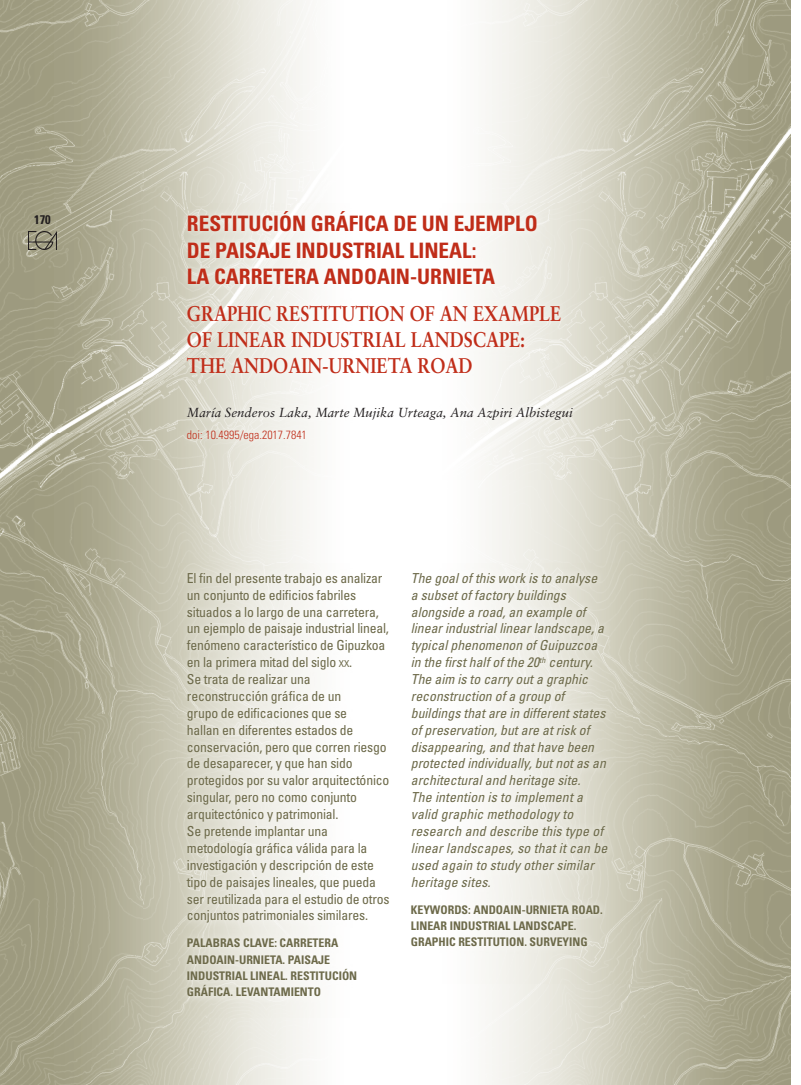
<style>
.page{position:relative;width:801px;height:1085px;background:#fff}
.page>*{position:absolute;margin:0;border:0;box-sizing:border-box;transform-origin:0 0}
.t1{font:700 condensed 21.25px/26.2px "Univers";color:#c02d19}
.t2{font:700 21.25px/26.2px "Sabon";color:#c02d19;scale:.85 1}
.t3{font:condensed 13.75px/16.9px "Univers";letter-spacing:-.015em;color:#6d6a4a}
.t4{font:italic condensed 13.75px/16.9px "Univers";color:#6d6a4a}
.t5{font:italic 13.12px "Sabon";color:#231f20}
.t6{font:700 condensed 12.5px "Univers";color:#231f20}
.t7{font:700 condensed 11.88px/16.2px "Univers";color:#6d6a4a}
.t8{font:300 condensed 11.88px "Univers";color:#c02d19}
.s1{font-size:9.62px}
</style>
<div class="page">
<img style="left:570px;top:1084px;width:220px;height:1px">
<img style="left:549px;top:0;width:140px;height:217px">
<img style="left:589px;top:217px;width:100px;height:347px">
<img style="left:630px;top:564px;width:59px;height:520px">
<img style="left:549px;top:983px;width:81px;height:101px">
<img style="left:710px;top:1084px;width:80px;height:1px">
<img style="left:689px;top:0;width:101px;height:1084px">
<img style="left:210px;top:479px;width:104px;height:85px">
<img style="left:142px;top:0;width:110px;height:217px">
<img style="left:142px;top:217px;width:68px;height:737px">
<img style="left:142px;top:954px;width:67px;height:130px">
<img style="left:0;top:0;width:142px;height:1084px">
<img style="left:29px;top:231px;width:27px;height:18px">
<img style="left:178px;top:203px;width:433px;height:276px">
<img style="left:179px;top:564px;width:136px;height:453px">
<img style="left:480px;top:564px;width:153px;height:419px">
<p class="t6" style="left:34px;top:212px;width:18px">170</p>
<h1 class="t1" style="left:187px;top:210px;width:352px">RESTITUCIÓN GRÁFICA DE UN EJEMPLO<br>DE PAISAJE INDUSTRIAL LINEAL:<br>LA CARRETERA ANDOAIN-URNIETA</h1>
<h1 class="t2" style="left:187px;top:300px;width:442px">GRAPHIC RESTITUTION OF AN EXAMPLE<br>OF LINEAR INDUSTRIAL LANDSCAPE:<br>THE ANDOAIN-URNIETA ROAD</h1>
<p class="t5" style="left:187px;top:404px;width:387px">María Senderos Laka, Marte Mujika Urteaga, Ana Azpiri Albistegui</p>
<p class="t8" style="left:187px;top:427px;width:121px">doi: 10.4995/ega.2017.7841</p>
<p class="t3" style="left:187px;top:569px;width:204px">El fin del presente trabajo es analizar un conjunto de edificios fabriles situados a lo largo de una carretera, un ejemplo de paisaje industrial lineal, fenómeno característico de Gipuzkoa en la primera mitad del siglo <span class="s1">xx</span>.<br>Se trata de realizar una reconstrucción gráfica de un<br>grupo de edificaciones que se<br>hallan en diferentes estados de conservación, pero que corren riesgo de desaparecer, y que han sido protegidos por su valor arquitectónico singular, pero no como conjunto arquitectónico y patrimonial.<br>Se pretende implantar una metodología gráfica válida para la investigación y descripción de este tipo de paisajes lineales, que pueda ser reutilizada para el estudio de otros conjuntos patrimoniales similares.</p>
<p class="t7" style="left:187px;top:934px;width:172px">PALABRAS CLAVE: CARRETERA<br>ANDOAIN-URNIETA. PAISAJE<br>INDUSTRIAL LINEAL. RESTITUCIÓN<br>GRÁFICA. LEVANTAMIENTO</p>
<p class="t4" style="left:411px;top:569px;width:198px">The goal of this work is to analyse a subset of factory buildings alongside a road, an example of linear industrial linear landscape, a typical phenomenon of Guipuzcoa in the first half of the 20<sup>th</sup> century.<br>The aim is to carry out a graphic reconstruction of a group of buildings that are in different states of preservation, but are at risk of disappearing, and that have been protected individually, but not as an architectural and heritage site.<br>The intention is to implement a valid graphic methodology to research and describe this type of linear landscapes, so that it can be used again to study other similar heritage sites.</p>
<p class="t7" style="left:411px;top:901px;width:193px">KEYWORDS: ANDOAIN-URNIETA ROAD.<br>LINEAR INDUSTRIAL LANDSCAPE.<br>GRAPHIC RESTITUTION. SURVEYING</p>
</div>
